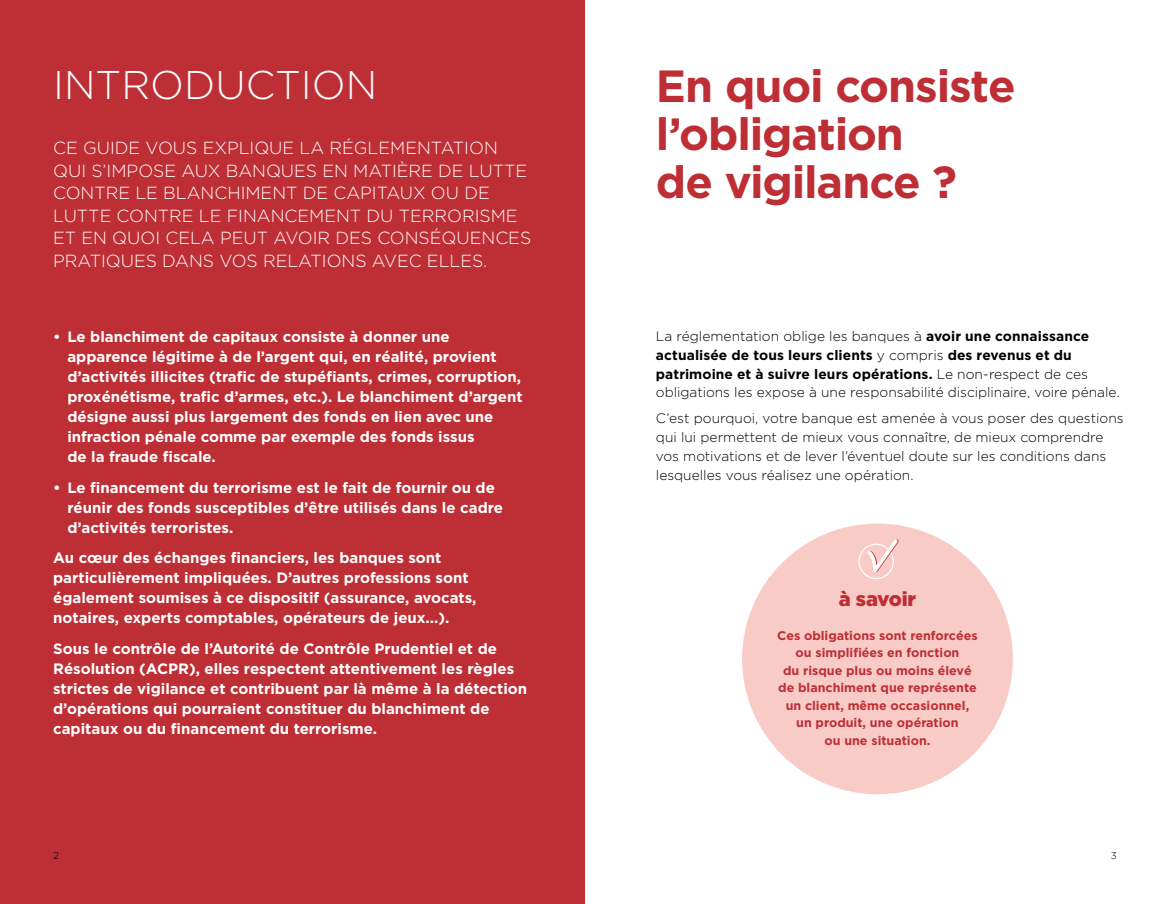
<style>
.page{position:relative;width:1170px;height:904px;background:#fff}
.page>*{position:absolute;margin:0;border:0;box-sizing:border-box;transform-origin:0 0}
.t1{font:700 45px/47.5px "Gotham HTF";letter-spacing:-.025em;color:#be2e35}
.t2{font:300 40px "Gotham HTF";color:#fff}
.t3{font:900 20px "Gotham HTF";letter-spacing:-.01em;color:#be2e35}
.t4{font:300 17.5px/22.5px "Gotham HTF";color:#fff}
.t5{font:700 15px/20px "Gotham HTF";color:#fff}
.t6{font:300 13.75px/18.8px "Gotham HTF";color:#000}
.t7{font:700 12.5px/17.5px "Gotham HTF";color:#be2e35;text-align:center}
.t8{font:300 10px "Gotham HTF";color:#000}
.s1{font-weight:700}
</style>
<div class="page">
<div style="left:0;top:0;width:585px;height:904px;background:#be2e35"></div>
<div style="left:742px;top:523px;width:270px;height:271px;background:#f8cbc7;border-radius:50%"></div>
<div style="left:858px;top:543px;width:35px;height:36px;border:1px solid #fff;border-radius:50%"></div>
<svg style="left:865px;top:539px;width:34px;height:40px"></svg>
<p class="t2" style="left:53px;top:63px;width:325px">INTRODUCTION</p>
<p class="t4" style="left:53px;top:136px;width:479px">CE GUIDE VOUS EXPLIQUE LA RÉGLEMENTATION QUI S’IMPOSE AUX BANQUES EN MATIÈRE DE LUTTE CONTRE LE BLANCHIMENT DE CAPITAUX OU DE LUTTE CONTRE LE FINANCEMENT DU TERRORISME ET EN QUOI CELA PEUT AVOIR DES CONSÉQUENCES PRATIQUES DANS VOS RELATIONS AVEC ELLES.</p>
<p class="t5" style="left:67px;top:326px;width:456px;text-indent:-14px">• Le blanchiment de capitaux consiste à donner une apparence légitime à de l’argent qui, en réalité, provient d’activités illicites (trafc de stupéfants, crimes, corruption, proxénétisme, trafc d’armes, etc.). Le blanchiment d’argent désigne aussi plus largement des fonds en lien avec une infraction pénale comme par exemple des fonds issus<br>de la fraude fscale.</p>
<p class="t5" style="left:67px;top:477px;width:437px;text-indent:-14px">• Le fnancement du terrorisme est le fait de fournir ou de réunir des fonds susceptibles d’être utilisés dans le cadre d’activités terroristes.</p>
<p class="t5" style="left:53px;top:547px;width:425px">Au cœur des échanges fnanciers, les banques sont particulièrement impliquées. D’autres professions sont également soumises à ce dispositif (assurance, avocats, notaires, experts comptables, opérateurs de jeux...).</p>
<p class="t5" style="left:53px;top:638px;width:475px">Sous le contrôle de l’Autorité de Contrôle Prudentiel et de Résolution (ACPR), elles respectent attentivement les règles strictes de vigilance et contribuent par là même à la détection d’opérations qui pourraient constituer du blanchiment de capitaux ou du fnancement du terrorisme.</p>
<p class="t1" style="left:656px;top:62px;width:361px">En quoi consiste l’obligation<br>de vigilance ?</p>
<p class="t6" style="left:656px;top:327px;width:465px">La réglementation oblige les banques à <span class="s1">avoir une connaissance actualisée de tous leurs clients</span> y compris <span class="s1">des revenus et du patrimoine et à suivre leurs opérations.</span> Le non-respect de ces obligations les expose à une responsabilité disciplinaire, voire pénale.</p>
<p class="t6" style="left:656px;top:409px;width:469px">C’est pourquoi, votre banque est amenée à vous poser des questions qui lui permettent de mieux vous connaître, de mieux comprendre vos motivations et de lever l’éventuel doute sur les conditions dans lesquelles vous réalisez une opération.</p>
<p class="t3" style="left:838px;top:587px;width:79px">à savoir</p>
<p class="t7" style="left:777px;top:626px;width:202px">Ces obligations sont renforcées ou simplifées en fonction<br>du risque plus ou moins élevé de blanchiment que représente un client, même occasionnel, un produit, une opération<br>ou une situation.</p>
<p class="t8" style="left:53px;top:850px;width:7px">2</p>
<p class="t8" style="left:1110px;top:850px;width:8px">3</p>
</div>
